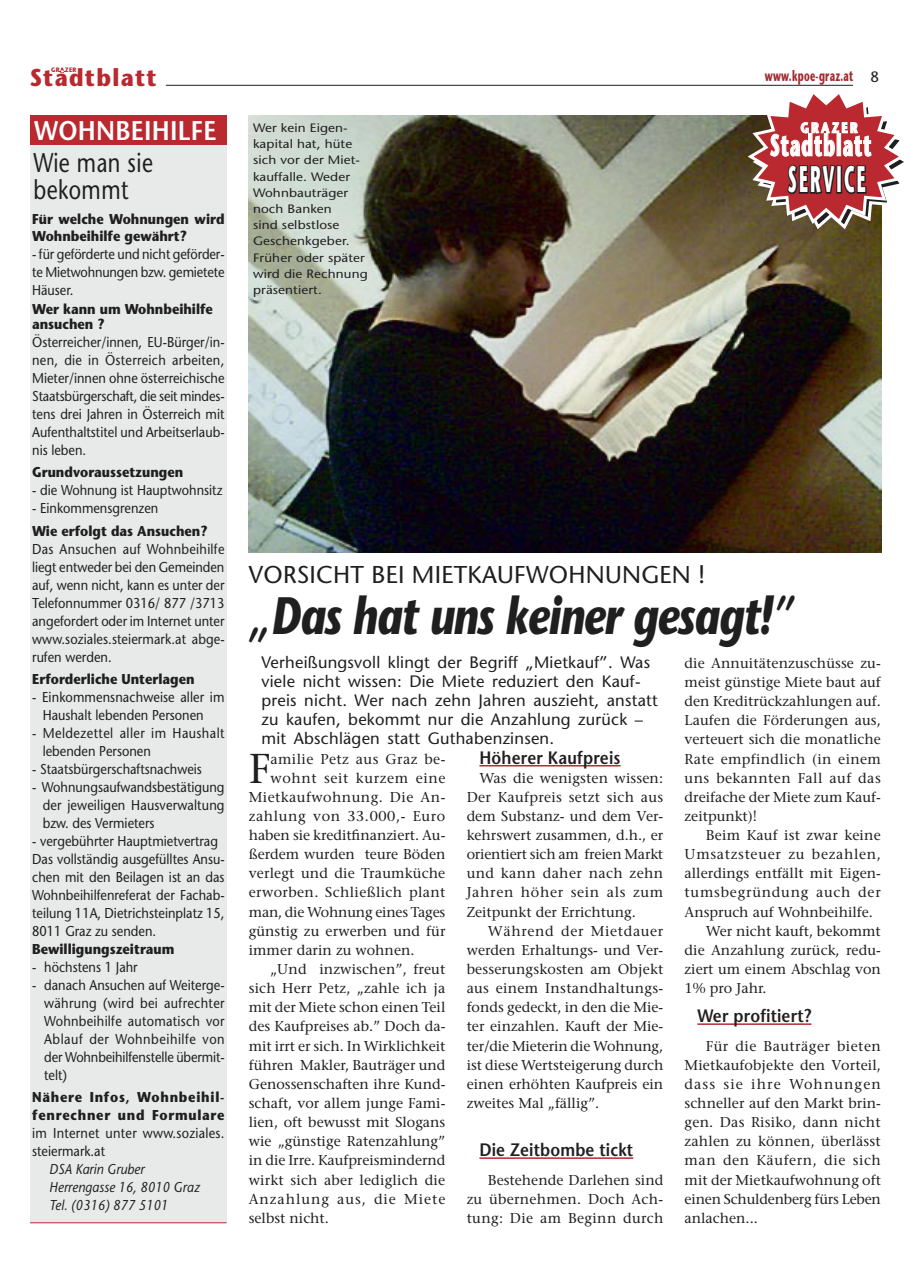
<style>
.page{position:relative;width:910px;height:1276px;background:#fff}
.page>*{position:absolute;margin:0;border:0;box-sizing:border-box;transform-origin:0 0}
.t1{font:italic 700 52.5px "Stone Sans";letter-spacing:-.025em;color:#1f1f1f;scale:.8 1}
.t2{font:41.55px "Stone Serif";color:#1f1f1f}
.t3{font:700 36.9px "Stone Sans";letter-spacing:.13em;color:#fff;scale:.44 1}
.t4{font:700 30.3px "Stone Sans";letter-spacing:.06em;color:#fff;scale:.58 1}
.t5{font:27px/27px "Stone Sans";letter-spacing:.02em;color:#1f1f1f;scale:.8 1}
.t6{font:600 27px "Stone Sans";letter-spacing:.01em;color:#fff;scale:.9 1}
.t7{font:24.3px "Stone Sans";letter-spacing:.01em;color:#1f1f1f}
.t8{font:700 24.3px "Stone Sans";letter-spacing:.06em;color:#b9292f;scale:.9 1}
.t9{font:600 18px "Stone Sans";letter-spacing:.01em;color:#1f1f1f;scale:.9 1}
.t10{font:16.5px/19.2px "Stone Sans";letter-spacing:.015em;color:#1f1f1f}
.t11{font:700 15px "Stone Sans";letter-spacing:.03em;color:#a22b30;scale:.6 1}
.t12{font:700 14.55px "Stone Sans";letter-spacing:.2em;color:#fff;scale:.77 1}
.t13{font:14.25px/19.2px "Stone Serif";color:#1f1f1f;text-align:justify}
.t14{font:14.25px/18px "Stone Sans";color:#1f1f1f;text-align:justify;scale:.9 1}
.t15{font:700 14.25px/16.5px "Stone Sans";color:#1f1f1f;scale:.9 1}
.t16{font:italic 14.25px/18px "Stone Sans";color:#1f1f1f;scale:.9 1}
.t17{font:700 14.25px/18px "Stone Sans";letter-spacing:.055em;color:#1f1f1f;scale:.9 1}
.t18{font:14.25px/18px "Stone Sans";letter-spacing:.035em;color:#1f1f1f;scale:.9 1}
.t19{font:14.25px "Stone Serif";letter-spacing:.03em;color:#1f1f1f}
.t20{font:14.25px "Stone Serif";letter-spacing:.045em;color:#1f1f1f}
.t21{font:14.25px/18px "Stone Sans";letter-spacing:.02em;color:#1f1f1f;scale:.9 1}
.t22{font:14.25px "Stone Serif";letter-spacing:.025em;color:#1f1f1f}
.t23{font:14.25px "Stone Serif";letter-spacing:.04em;color:#1f1f1f}
.t24{font:14.25px "Stone Serif";letter-spacing:.07em;color:#1f1f1f}
.t25{font:14.25px "Stone Serif";letter-spacing:.05em;color:#1f1f1f}
.t26{font:12.15px/16.2px "Stone Sans";letter-spacing:.01em;color:#1f1f1f;scale:1.11 1}
.t27{font:700 6.45px "Stone Sans";letter-spacing:.06em;color:#b9292f;scale:.9 1}
.s1{font-weight:400;color:#1f1f1f}
</style>
<div class="page">
<hr style="left:166px;top:85px;width:687px;height:1px;background:#1f1f1f">
<svg style="left:59px;top:68px;width:6px;height:5px"></svg>
<img style="left:249px;top:116px;width:632px;height:436px">
<hr style="left:479px;top:765px;width:142px;height:1px;background:#b9292f">
<hr style="left:479px;top:1157px;width:154px;height:2px;background:#b9292f">
<hr style="left:697px;top:1023px;width:114px;height:2px;background:#b9292f">
<div style="left:30px;top:139px;width:197px;height:1083px;background:#e8eae9"></div>
<div style="left:30px;top:115px;width:196px;height:30px;background:#b9292f"></div>
<hr style="left:30px;top:1222px;width:197px;height:1px;background:#b9292f">
<svg style="left:745px;top:94px;width:159px;height:138px"></svg>
<p class="t27" style="left:51px;top:66px;width:29px">GRAZER</p>
<h3 class="t8" style="left:30px;top:62px;width:142px">Stadtblatt</h3>
<p class="t11" style="left:765px;top:66px;width:192px">www.kpoe-graz.at <span class="s1">8</span></p>
<h3 class="t6" style="left:34px;top:114px;width:204px">WOHNBEIHILFE</h3>
<h3 class="t5" style="left:33px;top:149px;width:151px">Wie man sie bekommt</h3>
<p class="t15" style="left:32px;top:211px;width:215px">Für welche Wohnungen wird<br>Wohnbeihilfe gewährt?</p>
<p class="t14" style="left:32px;top:245px;width:215px">- für geförderte und nicht geförder&shy;te Mietwohnungen bzw. gemietete Häuser.</p>
<p class="t15" style="left:32px;top:301px;width:202px;line-height:15px">Wer kann um Wohnbeihilfe ansuchen ?</p>
<p class="t14" style="left:32px;top:333px;width:215px">Österreicher/innen, EU-Bürger/in&shy;nen, die in Österreich arbeiten, Mieter/innen ohne österreichische Staatsbürgerschaft, die seit mindes&shy;tens drei Jahren in Österreich mit Aufenthaltstitel und Arbeitserlaub&shy;nis leben.</p>
<p class="t15" style="left:32px;top:464px;width:169px">Grundvoraussetzungen</p>
<p class="t14" style="left:32px;top:481px;width:213px">- die Wohnung ist Hauptwohnsitz</p>
<p class="t14" style="left:32px;top:499px;width:142px">- Einkommensgrenzen</p>
<p class="t15" style="left:32px;top:522px;width:197px">Wie erfolgt das Ansuchen?</p>
<p class="t14" style="left:32px;top:539px;width:215px">Das Ansuchen auf Wohnbeihilfe liegt entweder bei den Gemeinden auf, wenn nicht, kann es unter der Telefonnummer 0316/ 877 /3713 angefordert oder im Internet unter www.soziales.steiermark.at abge&shy;rufen werden.</p>
<p class="t15" style="left:32px;top:670px;width:182px">Erforderliche Unterlagen</p>
<p class="t14" style="left:43px;top:688px;width:204px;text-indent:-11px">- Einkommensnachweise aller im<br>Haushalt lebenden Personen</p>
<p class="t18" style="left:43px;top:724px;width:204px;text-indent:-10px">- Meldezettel aller im Haushalt lebenden Personen</p>
<p class="t14" style="left:32px;top:760px;width:190px">- Staatsbürgerschaftsnachweis</p>
<p class="t14" style="left:43px;top:778px;width:204px;text-indent:-10px">- Wohnungsaufwandsbestätigung der jeweiligen Hausverwaltung bzw. des Vermieters</p>
<p class="t14" style="left:32px;top:832px;width:215px;text-align:left">- vergebührter Hauptmietvertrag<br>Das vollständig ausgefülltes Ansu&shy;chen mit den Beilagen ist an das<br>Wohnbeihilfenreferat der Fachab&shy;teilung 11A, Dietrichsteinplatz 15,<br>8011 Graz zu senden.</p>
<p class="t15" style="left:32px;top:940px;width:160px">Bewilligungszeitraum</p>
<p class="t14" style="left:32px;top:958px;width:119px">- höchstens 1 Jahr</p>
<p class="t14" style="left:44px;top:976px;width:202px;text-indent:-12px">- danach Ansuchen auf Weiterge&shy;währung (wird bei aufrechter Wohnbeihilfe automatisch vor Ablauf der Wohnbeihilfe von der Wohnbeihilfenstelle übermit&shy;telt)</p>
<p class="t17" style="left:32px;top:1088px;width:215px">Nähere Infos, Wohnbeihil&shy;fenrechner und Formulare</p>
<p class="t21" style="left:32px;top:1124px;width:215px">im Internet unter www.soziales. steiermark.at</p>
<p class="t16" style="left:49px;top:1160px;width:169px">DSA Karin Gruber<br>Herrengasse 16, 8010 Graz<br>Tel. (0316) 877 5101</p>
<p class="t26" style="left:253px;top:119px;width:105px">Wer kein Eigen&shy;kapital hat, hüte sich vor der Miet&shy;kauffalle. Weder<br>Wohnbauträger noch Banken<br>sind selbstlose<br>Geschenkgeber.<br>Früher oder später wird die Rechnung präsentiert.</p>
<p class="t12" style="left:801px;top:118px;width:75px">GRAZER</p>
<h3 class="t4" style="left:770px;top:126px;width:176px">Stadtblatt</h3>
<h3 class="t3" style="left:788px;top:156px;width:178px">SERVICE</h3>
<h3 class="t7" style="left:249px;top:559px;width:458px">VORSICHT BEI MIETKAUFWOHNUNGEN !</h3>
<h1 class="t1" style="left:249px;top:582px;width:683px">„Das hat uns keiner gesagt!”</h1>
<p class="t10" style="left:261px;top:652px;width:398px">Verheißungsvoll klingt der Begriff „Mietkauf”. Was viele nicht wissen: Die Miete reduziert den Kauf&shy;preis nicht. Wer nach zehn Jahren auszieht, anstatt zu kaufen, bekommt nur die Anzahlung zurück – mit Abschlägen statt Guthabenzinsen.</p>
<p class="t13" style="left:685px;top:653px;width:198px">die Annuitätenzuschüsse zu&shy;meist günstige Miete baut auf den Kreditrückzahlungen auf.<br>Laufen die Förderungen aus, verteuert sich die monatliche Rate empfindlich (in einem uns bekannten Fall auf das dreifache der Miete zum Kauf&shy;zeitpunkt)!</p>
<p class="t13" style="left:706px;top:825px;width:177px">Beim Kauf ist zwar keine</p>
<p class="t20" style="left:685px;top:845px;width:198px">Umsatzsteuer zu bezahlen,</p>
<p class="t13" style="left:685px;top:863px;width:198px">allerdings entfällt mit Eigen-</p>
<p class="t25" style="left:685px;top:884px;width:198px">tumsbegründung auch der</p>
<p class="t13" style="left:685px;top:902px;width:190px">Anspruch auf Wohnbeihilfe.</p>
<p class="t13" style="left:706px;top:921px;width:177px">Wer nicht kauft, bekommt</p>
<p class="t13" style="left:685px;top:940px;width:198px">die Anzahlung zurück, redu-</p>
<p class="t13" style="left:685px;top:959px;width:198px">ziert um einem Abschlag von</p>
<p class="t13" style="left:685px;top:978px;width:83px">1% pro Jahr.</p>
<p class="t9" style="left:697px;top:1004px;width:128px">Wer profitiert?</p>
<p class="t13" style="left:685px;top:1036px;width:198px;text-indent:21px">Für die Bauträger bieten Mietkaufobjekte den Vorteil, dass sie ihre Wohnungen schneller auf den Markt brin&shy;gen. Das Risiko, dann nicht zahlen zu können, überlässt man den Käufern, die sich mit der Mietkaufwohnung oft einen Schuldenberg fürs Leben anlachen...</p>
<p class="t9" style="left:479px;top:746px;width:158px">Höherer Kaufpreis</p>
<p class="t13" style="left:467px;top:768px;width:198px;text-indent:13px">Was die wenigsten wissen:<br>Der Kaufpreis setzt sich aus dem Substanz- und dem Ver&shy;kehrswert zusammen, d.h., er orientiert sich am freien Markt und kann daher nach zehn Jahren höher sein als zum Zeitpunkt der Errichtung.</p>
<p class="t13" style="left:467px;top:921px;width:198px;text-indent:21px">Während der Mietdauer werden Erhaltungs- und Ver&shy;besserungskosten am Objekt aus einem Instandhaltungs&shy;fonds gedeckt, in den die Mie&shy;ter einzahlen. Kauft der Mie&shy;ter/die Mieterin die Wohnung, ist diese Wertsteigerung durch einen erhöhten Kaufpreis ein zweites Mal „fällig”.</p>
<p class="t9" style="left:479px;top:1138px;width:172px">Die Zeitbombe tickt</p>
<p class="t13" style="left:467px;top:1170px;width:198px;text-indent:21px">Bestehende Darlehen sind zu übernehmen. Doch Ach&shy;tung: Die am Beginn durch</p>
<h2 class="t2" style="left:249px;top:742px;width:23px">F</h2>
<p class="t19" style="left:270px;top:750px;width:177px">amilie Petz aus Graz be-</p>
<p class="t20" style="left:270px;top:769px;width:177px">wohnt seit kurzem eine</p>
<p class="t19" style="left:249px;top:788px;width:198px">Mietkaufwohnung. Die An-</p>
<p class="t23" style="left:249px;top:807px;width:198px">zahlung von 33.000,- Euro</p>
<p class="t13" style="left:249px;top:825px;width:198px">haben sie kreditfinanziert. Au-</p>
<p class="t13" style="left:249px;top:844px;width:198px">ßerdem wurden teure Böden</p>
<p class="t13" style="left:249px;top:863px;width:198px">verlegt und die Traumküche</p>
<p class="t22" style="left:249px;top:884px;width:198px">erworben. Schließlich plant</p>
<p class="t13" style="left:249px;top:902px;width:198px">man, die Wohnung eines Tages</p>
<p class="t13" style="left:249px;top:921px;width:198px">günstig zu erwerben und für</p>
<p class="t13" style="left:249px;top:940px;width:167px">immer darin zu wohnen.</p>
<p class="t13" style="left:270px;top:959px;width:177px">„Und inzwischen”, freut</p>
<p class="t13" style="left:249px;top:978px;width:198px">sich Herr Petz, „zahle ich ja</p>
<p class="t13" style="left:249px;top:997px;width:198px">mit der Miete schon einen Teil</p>
<p class="t13" style="left:249px;top:1016px;width:198px">des Kaufpreises ab.” Doch da-</p>
<p class="t13" style="left:249px;top:1036px;width:198px">mit irrt er sich. In Wirklichkeit</p>
<p class="t13" style="left:249px;top:1055px;width:198px">führen Makler, Bauträger und</p>
<p class="t13" style="left:249px;top:1074px;width:198px">Genossenschaften ihre Kund-</p>
<p class="t13" style="left:249px;top:1093px;width:198px">schaft, vor allem junge Fami-</p>
<p class="t13" style="left:249px;top:1112px;width:198px">lien, oft bewusst mit Slogans</p>
<p class="t13" style="left:249px;top:1131px;width:198px">wie „günstige Ratenzahlung”</p>
<p class="t13" style="left:249px;top:1150px;width:198px">in die Irre. Kaufpreismindernd</p>
<p class="t13" style="left:249px;top:1170px;width:198px">wirkt sich aber lediglich die</p>
<p class="t24" style="left:249px;top:1190px;width:198px">Anzahlung aus, die Miete</p>
<p class="t13" style="left:249px;top:1208px;width:82px">selbst nicht.</p>
</div>
